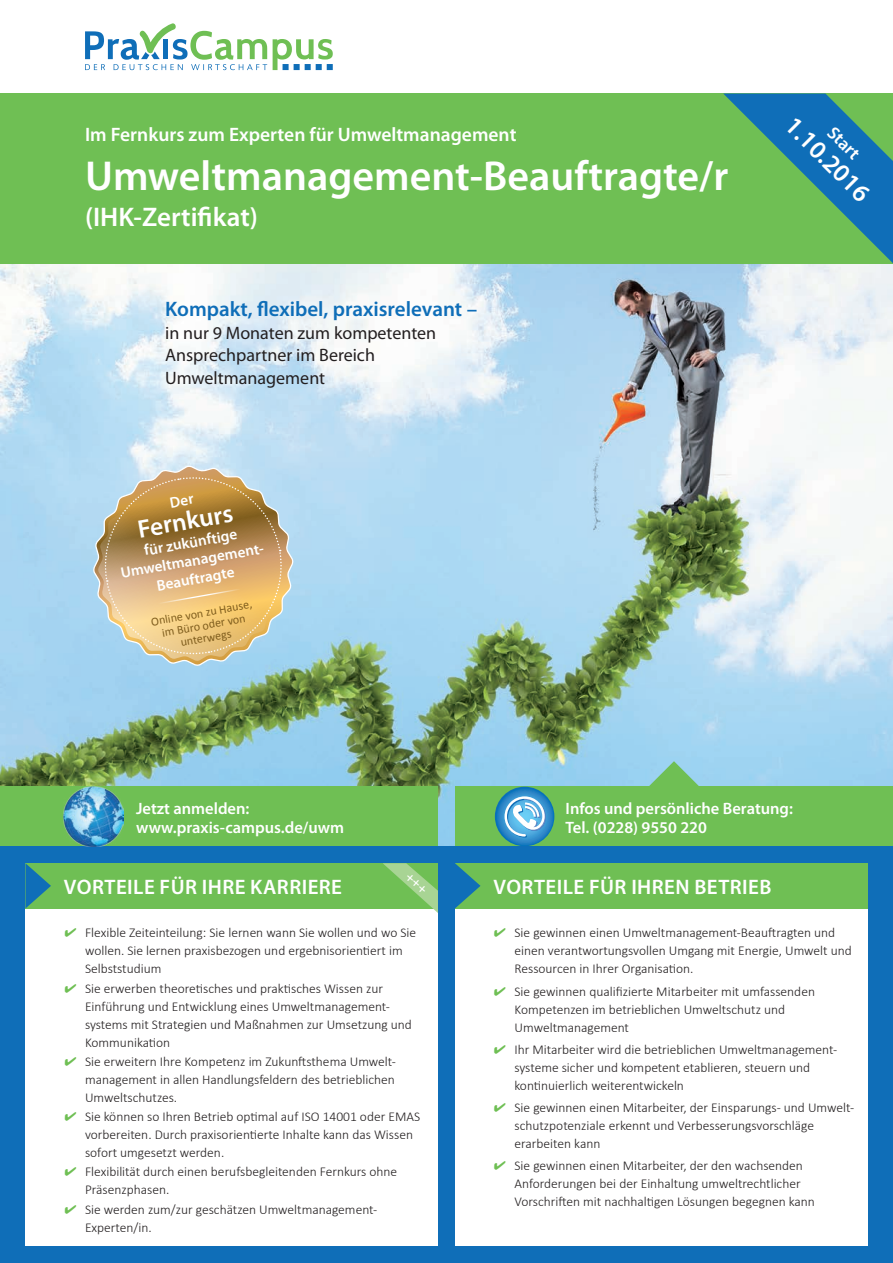
<style>
.page{position:relative;width:893px;height:1263px;background:#fff}
.page>*{position:absolute;margin:0;border:0;box-sizing:border-box;transform-origin:0 0}
.t1{font:600 42px "Myriad Pro";color:#fff}
.t2{font:600 27px "Myriad Pro";color:#fff}
.t3{font:600 25.5px "Myriad Pro";color:#fff}
.t4{font:600 21px "Myriad Pro";letter-spacing:.02em;color:#fff}
.t5{font:600 21px "Myriad Pro";color:#0f6eb8}
.t6{font:600 19.5px "Myriad Pro";color:#fff}
.t7{font:18px/22.5px "Myriad Pro";color:#231f20}
.t8{font:600 18px "Myriad Pro";color:#fff}
.t9{font:600 16.5px/19.8px "Myriad Pro";color:#fff}
.t10{font:600 15.3px/18.3px "Myriad Pro";color:#fff;text-align:center}
.t11{font:300 13.5px/18px "Calibri";color:#231f20}
.t12{font:12px/12.8px "Calibri";color:#7f5d1d;text-align:center}
.s1{font-family:"Zapf Essentials LT Markers";font-weight:400;color:#6fbf54}
</style>
<div class="page">
<img style="left:0;top:264px;width:893px;height:582px">
<div style="left:0;top:94px;width:893px;height:170px;background:#6fbf54"></div>
<div style="left:0;top:846px;width:893px;height:417px;background:#0f6eb8"></div>
<div style="left:0;top:787px;width:438px;height:59px;background:#6fbf54"></div>
<img style="left:64px;top:787px;width:59px;height:59px">
<div style="left:455px;top:787px;width:438px;height:59px;background:#6fbf54"></div>
<svg style="left:85px;top:23px;width:248px;height:47px"></svg>
<svg style="left:724px;top:94px;width:169px;height:169px"></svg>
<svg style="left:648px;top:761px;width:51px;height:26px"></svg>
<div style="left:26px;top:863px;width:412px;height:383px;background:#fff"></div>
<div style="left:26px;top:863px;width:412px;height:45px;background:#6fbf54"></div>
<svg style="left:26px;top:864px;width:25px;height:44px"></svg>
<div style="left:455px;top:863px;width:412px;height:383px;background:#fff"></div>
<div style="left:455px;top:863px;width:412px;height:45px;background:#6fbf54"></div>
<svg style="left:455px;top:863px;width:25px;height:45px"></svg>
<svg style="left:93px;top:335px;width:201px;height:380px;background:#bfdbe6"></svg>
<svg style="left:495px;top:787px;width:59px;height:59px"></svg>
<svg style="left:504px;top:796px;width:42px;height:42px;background:#80bde4"></svg>
<svg style="left:383px;top:863px;width:55px;height:50px"></svg>
<svg style="left:93px;top:466px;width:201px;height:200px;background:#c6b189"></svg>
<h3 class="t6" style="left:85px;top:122px;width:433px">Im Fernkurs zum Experten für Umweltmanagement</h3>
<h1 class="t1" style="left:85px;top:150px;width:645px">Umweltmanagement-Beauftragte/r</h1>
<h2 class="t2" style="left:85px;top:200px;width:174px">(IHK-Zertifikat)</h2>
<h3 class="t5" style="left:165px;top:296px;width:314px">Kompakt, flexibel, praxisrelevant –</h3>
<h3 class="t7" style="left:165px;top:321px;width:273px">in nur 9 Monaten zum kompetenten<br>Ansprechpartner im Bereich<br>Umweltmanagement</h3>
<h3 class="t3" style="left:135px;top:513px;width:98px;rotate:-10deg">Fernkurs</h3>
<p class="t10" style="left:116px;top:546px;width:149px;rotate:-10deg">für zukünftige<br>Umweltmanagement-<br>Beauftragte</p>
<p class="t12" style="left:150px;top:615px;width:104px;rotate:-10deg">Online von zu Hause, im Büro oder von unterwegs</p>
<h3 class="t3" style="left:801px;top:110px;width:109px;rotate:45deg">1.10.2016</h3>
<h3 class="t8" style="left:839px;top:121px;width:39px;rotate:45deg">Start</h3>
<p class="t9" style="left:136px;top:798px;width:210px">Jetzt anmelden: www.praxis-campus.de/uwm</p>
<p class="t9" style="left:566px;top:798px;width:229px">Infos und persönliche Beratung:<br>Tel. (0228) 9550 220</p>
<h3 class="t4" style="left:64px;top:873px;width:280px">VORTEILE FÜR IHRE KARRIERE</h3>
<h3 class="t4" style="left:493px;top:873px;width:279px">VORTEILE FÜR IHREN BETRIEB</h3>
<p class="t11" style="left:85px;top:923px;width:333px;text-indent:-21px"><span class="s1">R</span> Flexible Zeiteinteilung: Sie lernen wann Sie wollen und wo Sie wollen. Sie lernen praxisbezogen und ergebnisorientiert im<br>Selbststudium</p>
<p class="t11" style="left:85px;top:978px;width:328px;text-indent:-21px"><span class="s1">R</span> Sie erwerben theoretisches und praktisches Wissen zur Einführung und Entwicklung eines Umweltmanagement&shy;systems mit Strategien und Maßnahmen zur Umsetzung und Kommunikation</p>
<p class="t11" style="left:85px;top:1052px;width:312px;text-align:justify;text-indent:-21px"><span class="s1">R</span> Sie erweitern Ihre Kompetenz im Zukunftsthema Umwelt&shy;management in allen Handlungsfeldern des betrieblichen Umweltschutzes.</p>
<p class="t11" style="left:85px;top:1107px;width:337px;text-indent:-21px"><span class="s1">R</span> Sie können so Ihren Betrieb optimal auf ISO 14001 oder EMAS vorbereiten. Durch praxisorientierte Inhalte kann das Wissen sofort umgesetzt werden.</p>
<p class="t11" style="left:85px;top:1162px;width:314px;text-indent:-21px"><span class="s1">R</span> Flexibilität durch einen berufsbegleitenden Fernkurs ohne<br>Präsenzphasen.</p>
<p class="t11" style="left:85px;top:1199px;width:291px;text-indent:-21px"><span class="s1">R</span> Sie werden zum/zur geschätzen Umweltmanagement--<br>Experten/in.</p>
<p class="t11" style="left:514px;top:923px;width:339px;text-indent:-21px"><span class="s1">R</span> Sie gewinnen einen Umweltmanagement-Beauftragten und einen verantwortungsvollen Umgang mit Energie, Umwelt und<br>Ressourcen in Ihrer Organisation.</p>
<p class="t11" style="left:514px;top:981px;width:302px;text-indent:-21px"><span class="s1">R</span> Sie gewinnen qualifizierte Mitarbeiter mit umfassenden<br>Kompetenzen im betrieblichen Umweltschutz und<br>Umweltmanagement</p>
<p class="t11" style="left:514px;top:1040px;width:324px;text-indent:-21px"><span class="s1">R</span> Ihr Mitarbeiter wird die betrieblichen Umweltmanagement&shy;systeme sicher und kompetent etablieren, steuern und kontinuierlich weiterentwickeln</p>
<p class="t11" style="left:514px;top:1098px;width:341px;text-indent:-21px"><span class="s1">R</span> Sie gewinnen einen Mitarbeiter, der Einsparungs- und Umwelt&shy;schutzpotenziale erkennt und Verbesserungsvorschläge erarbeiten kann</p>
<p class="t11" style="left:514px;top:1156px;width:302px;text-indent:-21px"><span class="s1">R</span> Sie gewinnen einen Mitarbeiter, der den wachsenden<br>Anforderungen bei der Einhaltung umweltrechtlicher<br>Vorschriften mit nachhaltigen Lösungen begegnen kann</p>
</div>
